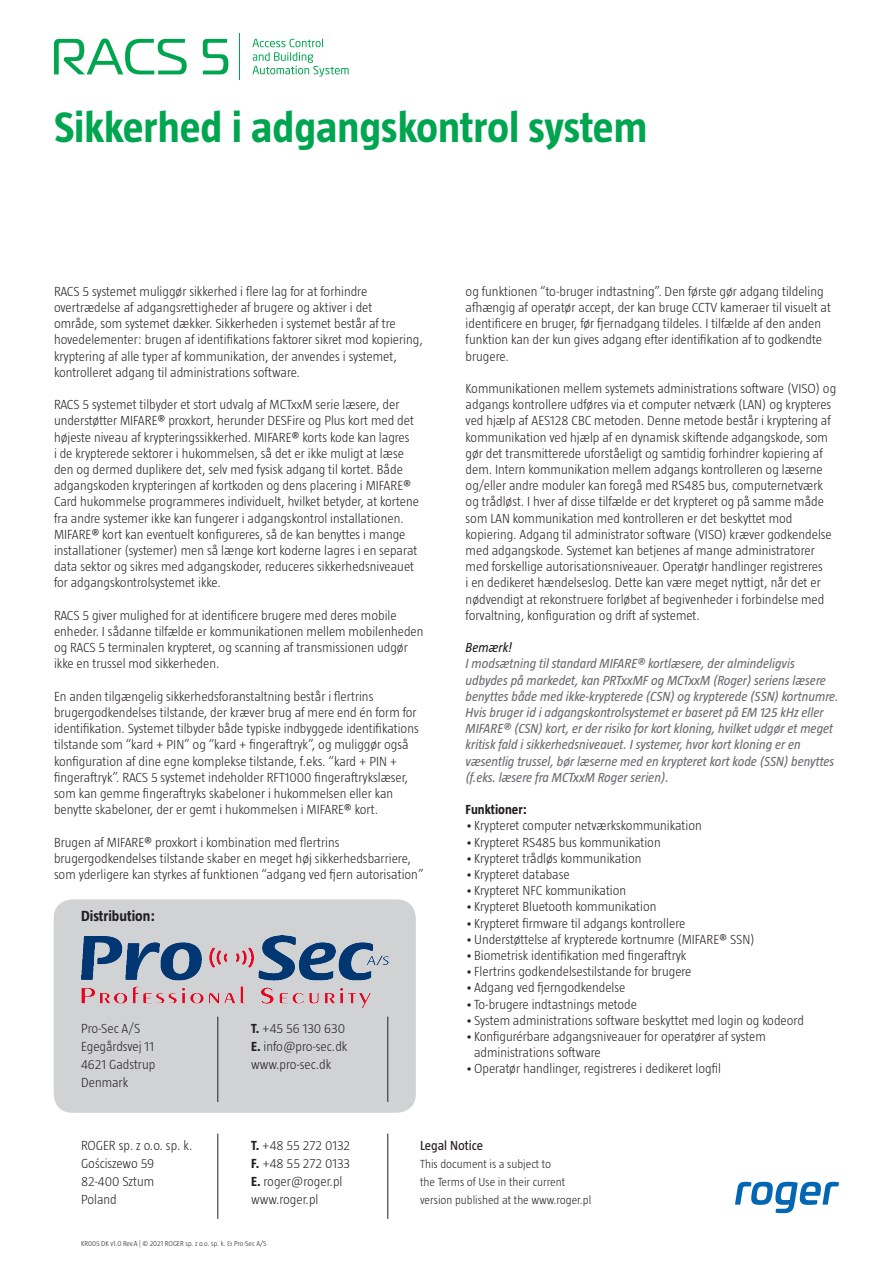
<style>
.page{position:relative;width:893px;height:1263px;background:#fff}
.page>*{position:absolute;margin:0;border:0;box-sizing:border-box;transform-origin:0 0}
.t1{font:700 43.5px "Taz";color:#00a54f}
.t2{font:700 15px "Taz";color:#231f20}
.t3{font:300 13.5px/16.2px "Taz";color:#231f20}
.t4{font:italic 13.5px/16.2px "Taz";color:#6c6d70}
.t5{font:700 13.5px "Taz";color:#231f20}
.t6{font:13.5px "Taz";color:#231f20}
.t7{font:italic 13.5px "Taz";color:#231f20}
.t8{font:300 12px/18px "Taz";color:#231f20}
.t9{font:300 7.35px "Taz";color:#231f20}
.s1{font-weight:700}
</style>
<div class="page">
<hr style="left:240px;top:34px;width:1px;height:46px;background:#00a54f">
<svg style="left:252px;top:39px;width:97px;height:38px"></svg>
<svg style="left:54px;top:39px;width:133px;height:35px"></svg>
<svg style="left:203px;top:39px;width:25px;height:35px"></svg>
<hr style="left:217px;top:1133px;width:1px;height:86px;background:#231f20">
<hr style="left:387px;top:1133px;width:1px;height:86px;background:#231f20">
<div style="left:54px;top:900px;width:361px;height:212px;background:#d1d2d4;border-radius:18px"></div>
<div style="left:54px;top:900px;width:361px;height:212px;border:1px solid #d1d2d4;border-radius:18px"></div>
<hr style="left:217px;top:1017px;width:1px;height:85px;background:#231f20">
<hr style="left:387px;top:1017px;width:1px;height:85px;background:#231f20">
<img style="left:81px;top:935px;width:307px;height:72px">
<svg style="left:735px;top:1182px;width:104px;height:31px"></svg>
<h1 class="t1" style="left:54px;top:103px;width:595px">Sikkerhed i adgangskontrol system</h1>
<p class="t3" style="left:54px;top:283px;width:370px">RACS 5 systemet muliggør sikkerhed i flere lag for at forhindre overtrædelse af adgangsrettigheder af brugere og aktiver i det<br>område, som systemet dækker. Sikkerheden i systemet består af tre hovedelementer: brugen af identifikations faktorer sikret mod kopiering, kryptering af alle typer af kommunikation, der anvendes i systemet, kontrolleret adgang til administrations software.</p>
<p class="t3" style="left:54px;top:396px;width:366px">RACS 5 systemet tilbyder et stort udvalg af MCTxxM serie læsere, der understøtter MIFARE® proxkort, herunder DESFire og Plus kort med det højeste niveau af krypteringssikkerhed. MIFARE® korts kode kan lagres<br>i de krypterede sektorer i hukommelsen, så det er ikke muligt at læse den og dermed duplikere det, selv med fysisk adgang til kortet. Både adgangskoden krypteringen af kortkoden og dens placering i MIFARE® Card hukommelse programmeres individuelt, hvilket betyder, at kortene fra andre systemer ikke kan fungerer i adgangskontrol installationen.<br>MIFARE® kort kan eventuelt konfigureres, så de kan benyttes i mange installationer (systemer) men så længe kort koderne lagres i en separat data sektor og sikres med adgangskoder, reduceres sikkerhedsniveauet for adgangskontrolsystemet ikke.</p>
<p class="t3" style="left:54px;top:607px;width:371px">RACS 5 giver mulighed for at identificere brugere med deres mobile enheder. I sådanne tilfælde er kommunikationen mellem mobilenheden og RACS 5 terminalen krypteret, og scanning af transmissionen udgør ikke en trussel mod sikkerheden.</p>
<p class="t3" style="left:54px;top:688px;width:366px">En anden tilgængelig sikkerhedsforanstaltning består i flertrins brugergodkendelses tilstande, der kræver brug af mere end én form for identifikation. Systemet tilbyder både typiske indbyggede identifikations tilstande som “kard + PIN” og “kard + fingeraftryk”, og muliggør også konfiguration af dine egne komplekse tilstande, f.eks. “kard + PIN + fingeraftryk”. RACS 5 systemet indeholder RFT1000 fingeraftrykslæser, som kan gemme fingeraftryks skabeloner i hukommelsen eller kan benytte skabeloner, der er gemt i hukommelsen i MIFARE® kort.</p>
<p class="t3" style="left:54px;top:834px;width:371px">Brugen af MIFARE® proxkort i kombination med flertrins brugergodkendelses tilstande skaber en meget høj sikkerhedsbarriere, som yderligere kan styrkes af funktionen “adgang ved fjern autorisation”</p>
<p class="t2" style="left:81px;top:908px;width:76px">Distribution:</p>
<p class="t3" style="left:81px;top:1020px;width:76px;line-height:18px">Pro-Sec A/S<br>Egegårdsvej 11<br>4621 Gadstrup<br>Denmark</p>
<p class="t3" style="left:251px;top:1020px;width:98px;line-height:18px"><span class="s1">T.</span> +45 56 130 630<br><span class="s1">E.</span> info@pro-sec.dk www.pro-sec.dk</p>
<p class="t3" style="left:466px;top:283px;width:367px">og funktionen “to-bruger indtastning”. Den første gør adgang tildeling afhængig af operatør accept, der kan bruge CCTV kameraer til visuelt at identificere en bruger, før fjernadgang tildeles. I tilfælde af den anden funktion kan der kun gives adgang efter identifikation af to godkendte brugere.</p>
<p class="t3" style="left:466px;top:380px;width:372px">Kommunikationen mellem systemets administrations software (VISO) og adgangs kontrollere udføres via et computer netværk (LAN) og krypteres ved hjælp af AES128 CBC metoden. Denne metode består i kryptering af kommunikation ved hjælp af en dynamisk skiftende adgangskode, som gør det transmitterede uforståeligt og samtidig forhindrer kopiering af dem. Intern kommunikation mellem adgangs kontrolleren og læserne og/eller andre moduler kan foregå med RS485 bus, computernetværk og trådløst. I hver af disse tilfælde er det krypteret og på samme måde som LAN kommunikation med kontrolleren er det beskyttet mod kopiering. Adgang til administrator software (VISO) kræver godkendelse med adgangskode. Systemet kan betjenes af mange administratorer med forskellige autorisationsniveauer. Operatør handlinger registreres<br>i en dedikeret hændelseslog. Dette kan være meget nyttigt, når det er nødvendigt at rekonstruere forløbet af begivenheder i forbindelse med forvaltning, konfiguration og drift af systemet.</p>
<p class="t7" style="left:466px;top:640px;width:48px">Bemærk!</p>
<p class="t4" style="left:466px;top:655px;width:374px">I modsætning til standard MIFARE® kortlæsere, der almindeligvis udbydes på markedet, kan PRTxxMF og MCTxxM (Roger) seriens læsere benyttes både med ikke-krypterede (CSN) og krypterede (SSN) kortnumre.<br>Hvis bruger id i adgangskontrolsystemet er baseret på EM 125 kHz eller MIFARE® (CSN) kort, er der risiko for kort kloning, hvilket udgør et meget kritisk fald i sikkerhedsniveauet. I systemer, hvor kort kloning er en væsentlig trussel, bør læserne med en krypteret kort kode (SSN) benyttes (f.eks. læsere fra MCTxxM Roger serien).</p>
<p class="t5" style="left:466px;top:802px;width:63px">Funktioner:</p>
<p class="t3" style="left:466px;top:817px;width:238px">• Krypteret computer netværkskommunikation</p>
<p class="t3" style="left:466px;top:834px;width:197px">• Krypteret RS485 bus kommunikation</p>
<p class="t3" style="left:466px;top:850px;width:177px">• Krypteret trådløs kommunikation</p>
<p class="t3" style="left:466px;top:866px;width:106px">• Krypteret database</p>
<p class="t3" style="left:466px;top:882px;width:162px">• Krypteret NFC kommunikation</p>
<p class="t3" style="left:466px;top:898px;width:192px">• Krypteret Bluetooth kommunikation</p>
<p class="t3" style="left:466px;top:915px;width:221px">• Krypteret firmware til adgangs kontrollere</p>
<p class="t3" style="left:466px;top:931px;width:290px">• Understøttelse af krypterede kortnumre (MIFARE® SSN)</p>
<p class="t3" style="left:466px;top:947px;width:222px">• Biometrisk identifikation med fingeraftryk</p>
<p class="t3" style="left:466px;top:963px;width:227px">• Flertrins godkendelsestilstande for brugere</p>
<p class="t3" style="left:466px;top:979px;width:161px">• Adgang ved fjerngodkendelse</p>
<p class="t3" style="left:466px;top:996px;width:173px">• To-brugere indtastnings metode</p>
<p class="t3" style="left:466px;top:1012px;width:340px">• System administrations software beskyttet med login og kodeord</p>
<p class="t3" style="left:474px;top:1028px;width:293px;text-indent:-9px">• Konfigurérbare adgangsniveauer for operatører af system administrations software</p>
<p class="t3" style="left:466px;top:1060px;width:257px">• Operatør handlinger, registreres i dedikeret logfil</p>
<p class="t3" style="left:81px;top:1137px;width:113px;line-height:18px">ROGER sp. z o.o. sp. k.<br>Gościszewo 59<br>82-400 Sztum<br>Poland</p>
<p class="t3" style="left:251px;top:1136px;width:101px;line-height:18px"><span class="s1">T.</span> +48 55 272 0132<br><span class="s1">F.</span> +48 55 272 0133<br><span class="s1">E.</span> roger@roger.pl www.roger.pl</p>
<p class="t6" style="left:420px;top:1138px;width:64px">Legal Notice</p>
<p class="t8" style="left:420px;top:1155px;width:173px">This document is a subject to<br>the Terms of Use in their current version published at the www.roger.pl</p>
<p class="t9" style="left:81px;top:1239px;width:187px">KR005 DK v1.0 Rev.A | © 2021 ROGER sp. z o.o. sp. k. &amp; Pro-Sec A/S</p>
</div>
